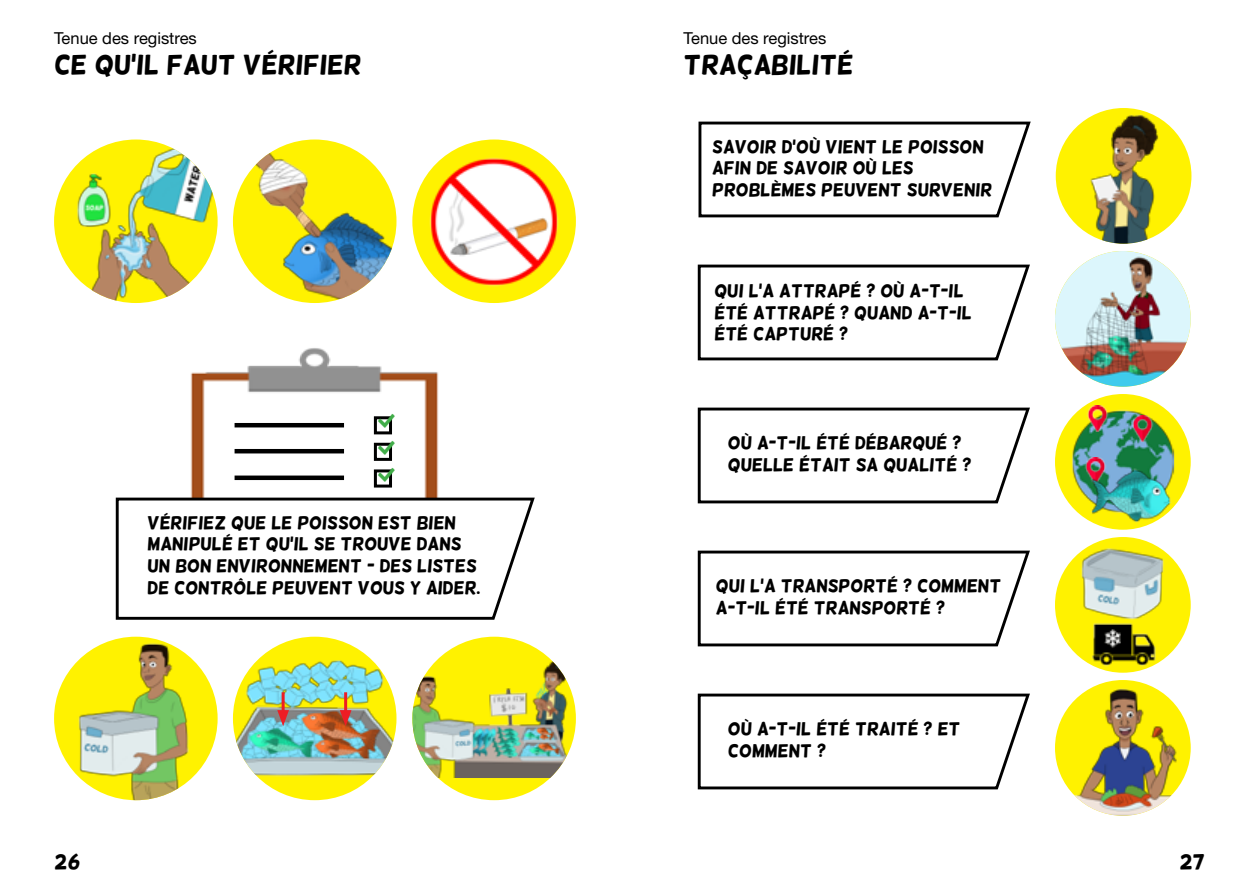
<style>
.page{position:relative;width:1259px;height:893px;background:#fff}
.page>*{position:absolute;margin:0;border:0;box-sizing:border-box;transform-origin:0 0}
.t1{font:27px "Helsinki";color:#000}
.t2{font:21px "Helsinki";color:#000}
.t3{font:18px/21.6px "Helsinki";color:#000}
.t4{font:16.5px "Helvetica Neue LT 55 Rm";color:#000}
</style>
<div class="page">
<img style="left:190px;top:348px;width:249px;height:148px">
<svg style="left:115px;top:496px;width:420px;height:124px"></svg>
<hr style="left:234px;top:423px;width:110px;height:4px;background:#000">
<hr style="left:234px;top:449px;width:110px;height:4px;background:#000">
<hr style="left:234px;top:476px;width:110px;height:4px;background:#000">
<div style="left:374px;top:416px;width:18px;height:18px;border:3px solid #000"></div>
<div style="left:374px;top:443px;width:18px;height:18px;border:3px solid #000"></div>
<div style="left:374px;top:469px;width:18px;height:19px;border:3px solid #000"></div>
<img style="left:233px;top:140px;width:163px;height:163px;border-radius:82px">
<div style="left:233px;top:637px;width:163px;height:163px;background:#fff200;border-radius:50%"></div>
<img style="left:233px;top:641px;width:163px;height:142px">
<img style="left:54px;top:140px;width:164px;height:163px;border-radius:82px">
<img style="left:54px;top:641px;width:164px;height:159px">
<div style="left:412px;top:140px;width:164px;height:163px;background:#fff200;border-radius:50%"></div>
<img style="left:412px;top:152px;width:164px;height:138px">
<div style="left:412px;top:637px;width:164px;height:163px;background:#fff200;border-radius:50%"></div>
<img style="left:412px;top:650px;width:164px;height:128px">
<hr style="left:344px;top:692px;width:3px;height:24px;background:#ed1d24">
<svg style="left:340px;top:710px;width:11px;height:16px"></svg>
<hr style="left:282px;top:692px;width:3px;height:24px;background:#ed1d24">
<svg style="left:277px;top:710px;width:12px;height:16px"></svg>
<svg style="left:698px;top:121px;width:333px;height:97px"></svg>
<svg style="left:697px;top:264px;width:333px;height:97px"></svg>
<svg style="left:697px;top:407px;width:333px;height:97px"></svg>
<svg style="left:697px;top:550px;width:333px;height:97px"></svg>
<svg style="left:697px;top:693px;width:333px;height:97px"></svg>
<img style="left:1055px;top:108px;width:136px;height:136px;border-radius:68px">
<img style="left:1055px;top:251px;width:135px;height:136px;border-radius:68px">
<div style="left:1055px;top:394px;width:135px;height:136px;background:#fff200;border-radius:50%"></div>
<img style="left:1071px;top:406px;width:103px;height:107px">
<div style="left:1055px;top:537px;width:135px;height:136px;background:#fff200;border-radius:50%"></div>
<img style="left:1055px;top:680px;width:135px;height:136px">
<img style="left:1084px;top:405px;width:26px;height:26px">
<img style="left:1082px;top:457px;width:26px;height:26px">
<img style="left:1129px;top:415px;width:26px;height:26px">
<img style="left:1091px;top:463px;width:98px;height:67px">
<img style="left:1064px;top:542px;width:116px;height:77px">
<img style="left:1091px;top:619px;width:69px;height:49px">
<svg style="left:377px;top:410px;width:19px;height:18px"></svg>
<svg style="left:377px;top:436px;width:19px;height:19px"></svg>
<svg style="left:377px;top:463px;width:19px;height:18px"></svg>
<p class="t4" style="left:54px;top:28px;width:144px">Tenue des registres</p>
<h1 class="t1" style="left:54px;top:49px;width:309px">CE QU’IL FAUT VÉRIFIER</h1>
<p class="t3" style="left:147px;top:512px;width:334px">VÉRIFIEZ QUE LE POISSON EST BIEN<br>MANIPULÉ ET QU’IL SE TROUVE DANS<br>UN BON ENVIRONNEMENT - DES LISTES<br>DE CONTRÔLE PEUVENT VOUS Y AIDER.</p>
<p class="t4" style="left:683px;top:28px;width:144px">Tenue des registres</p>
<h1 class="t1" style="left:683px;top:49px;width:172px">TRAÇABILITÉ</h1>
<p class="t3" style="left:712px;top:136px;width:282px">SAVOIR D’OÙ VIENT LE POISSON<br>AFIN DE SAVOIR OÙ LES<br>PROBLÈMES PEUVENT SURVENIR</p>
<p class="t3" style="left:714px;top:280px;width:259px">QUI L’A ATTRAPÉ ? OÙ A-T-IL<br>ÉTÉ ATTRAPÉ ? QUAND A-T-IL<br>ÉTÉ CAPTURÉ ?</p>
<p class="t3" style="left:728px;top:432px;width:245px">OÙ A-T-IL ÉTÉ DÉBARQUÉ ?<br>QUELLE ÉTAIT SA QUALITÉ ?</p>
<p class="t3" style="left:716px;top:575px;width:287px">QUI L’A TRANSPORTÉ ? COMMENT<br>A-T-IL ÉTÉ TRANSPORTÉ ?</p>
<p class="t3" style="left:728px;top:718px;width:234px">OÙ A-T-IL ÉTÉ TRAITÉ ? ET<br>COMMENT ?</p>
<p class="t2" style="left:54px;top:850px;width:29px">26</p>
<p class="t2" style="left:1179px;top:850px;width:27px">27</p>
</div>
